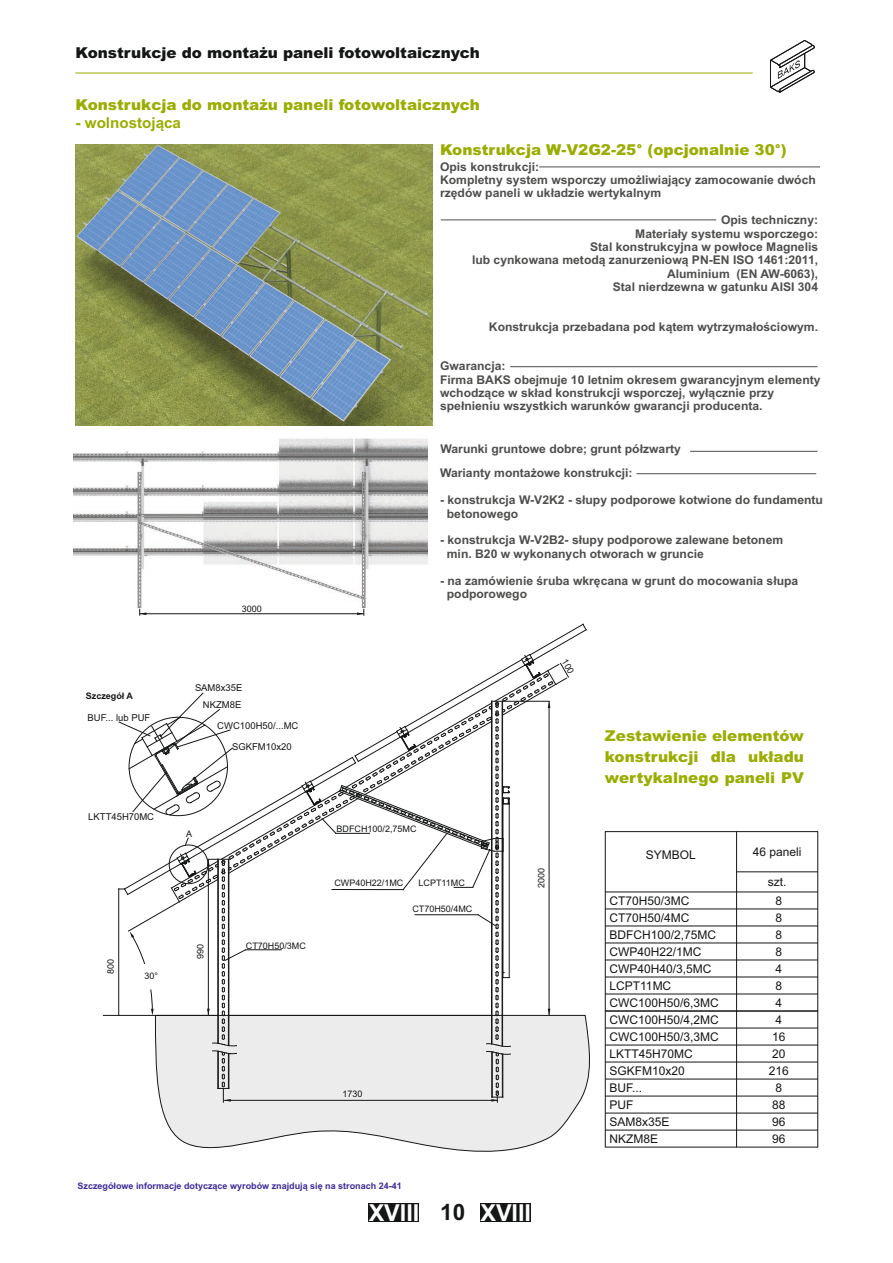
<style>
.page{position:relative;width:893px;height:1263px;background:#fff}
.page>*{position:absolute;margin:0;border:0;box-sizing:border-box;transform-origin:0 0}
.t1{font:700 23.4px "Arial";color:#fff}
.t2{font:700 22.5px "Arial";color:#151616}
.t3{font:900 15px/21.1px "Arial";color:#9aad00;text-align:justify}
.t4{font:900 15px "Arial";color:#151616}
.t5{font:700 15px "Arial";color:#9aad00}
.t6{font:700 12px/13.4px "Arial";color:#4e4e4d}
.t7{font:12px "Arial";color:#151616}
.t8{font:9.45px "Arial";color:#151616}
.t9{font:9px "Arial";color:#151616}
.t10{font:700 9px "Arial";color:#3c2b99}
.t11{font:700 9px "Arial";color:#151616}
</style>
<div class="page">
<svg style="left:160px;top:1025px;width:430px;height:127px"></svg>
<hr style="left:75px;top:73px;width:678px;height:1px;background:#9aad00">
<svg style="left:770px;top:40px;width:45px;height:53px"></svg>
<hr style="left:539px;top:167px;width:281px;height:1px;background:#4e4e4d">
<hr style="left:441px;top:219px;width:275px;height:1px;background:#4e4e4d">
<hr style="left:510px;top:366px;width:308px;height:1px;background:#4e4e4d">
<hr style="left:690px;top:451px;width:128px;height:1px;background:#4e4e4d">
<hr style="left:636px;top:473px;width:180px;height:1px;background:#4e4e4d">
<img style="left:73px;top:438px;width:354px;height:169px">
<img style="left:75px;top:145px;width:357px;height:281px">
<hr style="left:140px;top:613px;width:224px;height:1px;background:#151616">
<svg style="left:139px;top:609px;width:7px;height:7px"></svg>
<svg style="left:357px;top:609px;width:8px;height:7px"></svg>
<hr style="left:605px;top:831px;width:1px;height:180px;background:#151616">
<hr style="left:736px;top:831px;width:1px;height:180px;background:#151616">
<hr style="left:817px;top:831px;width:1px;height:180px;background:#151616">
<hr style="left:605px;top:994px;width:213px;height:1px;background:#151616">
<hr style="left:605px;top:977px;width:213px;height:1px;background:#151616">
<hr style="left:605px;top:960px;width:213px;height:1px;background:#151616">
<hr style="left:605px;top:943px;width:213px;height:1px;background:#151616">
<hr style="left:605px;top:926px;width:213px;height:1px;background:#151616">
<hr style="left:605px;top:909px;width:213px;height:1px;background:#151616">
<hr style="left:605px;top:892px;width:213px;height:1px;background:#151616">
<hr style="left:737px;top:871px;width:81px;height:1px;background:#151616">
<hr style="left:605px;top:831px;width:213px;height:1px;background:#151616">
<hr style="left:605px;top:1011px;width:1px;height:136px;background:#151616">
<hr style="left:736px;top:1011px;width:1px;height:136px;background:#151616">
<hr style="left:817px;top:1011px;width:1px;height:136px;background:#151616">
<hr style="left:605px;top:1147px;width:213px;height:1px;background:#151616">
<hr style="left:605px;top:1130px;width:213px;height:1px;background:#151616">
<hr style="left:605px;top:1113px;width:213px;height:1px;background:#151616">
<hr style="left:605px;top:1096px;width:213px;height:1px;background:#151616">
<hr style="left:605px;top:1079px;width:213px;height:1px;background:#151616">
<hr style="left:605px;top:1062px;width:213px;height:1px;background:#151616">
<hr style="left:605px;top:1045px;width:213px;height:1px;background:#151616">
<hr style="left:605px;top:1028px;width:213px;height:1px;background:#151616">
<hr style="left:605px;top:1011px;width:213px;height:1px;background:#151616">
<hr style="left:103px;top:1015px;width:115px;height:1px;background:#151616">
<div style="left:480px;top:1203px;width:51px;height:18px;background:#151616"></div>
<div style="left:368px;top:1203px;width:51px;height:18px;background:#151616"></div>
<svg style="left:118px;top:624px;width:469px;height:478px"></svg>
<p class="t4" style="left:76px;top:47px;width:406px">Konstrukcje do montażu paneli fotowoltaicznych</p>
<p class="t3" style="left:76px;top:95px;width:406px">Konstrukcja do montażu paneli fotowoltaicznych</p>
<p class="t5" style="left:76px;top:117px;width:107px">- wolnostojąca</p>
<p class="t3" style="left:440px;top:141px;width:348px">Konstrukcja W-V2G2-25° (opcjonalnie 30°)</p>
<p class="t6" style="left:440px;top:161px;width:377px">Opis konstrukcji:<br>Kompletny system wsporczy umożliwiający zamocowanie dwóch rzędów paneli w układzie wertykalnym</p>
<p class="t6" style="left:472px;top:214px;width:348px;text-align:right">Opis techniczny:<br>Materiały systemu wsporczego:<br>Stal konstrukcyjna w powłoce Magnelis<br>lub cynkowana metodą zanurzeniową PN-EN ISO 1461:2011, Aluminium (EN AW-6063),<br>Stal nierdzewna w gatunku AISI 304</p>
<p class="t6" style="left:489px;top:322px;width:331px">Konstrukcja przebadana pod kątem wytrzymałościowym.</p>
<p class="t6" style="left:440px;top:360px;width:382px">Gwarancja:<br>Firma BAKS obejmuje 10 letnim okresem gwarancyjnym elementy wchodzące w skład konstrukcji wsporczej, wyłącznie przy spełnieniu wszystkich warunków gwarancji producenta.</p>
<p class="t6" style="left:441px;top:443px;width:242px">Warunki gruntowe dobre; grunt półzwarty</p>
<p class="t11" style="left:86px;top:692px;width:49px">Szczegół A</p>
<p class="t8" style="left:88px;top:714px;width:64px">BUF... lub PUF</p>
<p class="t8" style="left:88px;top:813px;width:67px">LKTT45H70MC</p>
<p class="t9" style="left:242px;top:606px;width:22px">3000</p>
<p class="t8" style="left:195px;top:684px;width:49px">SAM8x35E</p>
<p class="t8" style="left:203px;top:701px;width:40px">NKZM8E</p>
<p class="t8" style="left:217px;top:722px;width:83px">CWC100H50/...MC</p>
<p class="t9" style="left:186px;top:830px;width:8px">A</p>
<p class="t8" style="left:232px;top:743px;width:61px">SGKFM10x20</p>
<p class="t9" style="left:107px;top:974px;width:17px;rotate:-90deg">800</p>
<p class="t9" style="left:145px;top:972px;width:15px">30°</p>
<p class="t9" style="left:197px;top:959px;width:17px;rotate:-90deg">990</p>
<p class="t9" style="left:246px;top:942px;width:62px">CT70H50/3MC</p>
<p class="t6" style="left:440px;top:467px;width:194px">Warianty montażowe konstrukcji:</p>
<p class="t6" style="left:447px;top:494px;width:378px;text-indent:-7px">- konstrukcja W-V2K2 - słupy podporowe kotwione do fundamentu betonowego</p>
<p class="t6" style="left:447px;top:534px;width:338px;text-indent:-7px">- konstrukcja W-V2B2- słupy podporowe zalewane betonem min. B20 w wykonanych otworach w gruncie</p>
<p class="t6" style="left:447px;top:575px;width:353px;text-indent:-7px">- na zamówienie śruba wkręcana w grunt do mocowania słupa podporowego</p>
<p class="t9" style="left:337px;top:825px;width:82px">BDFCH100/2,75MC</p>
<p class="t9" style="left:334px;top:879px;width:71px">CWP40H22/1MC</p>
<p class="t9" style="left:419px;top:879px;width:48px">LCPT11MC</p>
<p class="t9" style="left:412px;top:905px;width:62px">CT70H50/4MC</p>
<p class="t9" style="left:342px;top:1090px;width:22px">1730</p>
<p class="t9" style="left:538px;top:888px;width:22px;rotate:-90deg">2000</p>
<p class="t3" style="left:605px;top:726px;width:200px">Zestawienie elementów konstrukcji dla układu wertykalnego paneli PV</p>
<p class="t7" style="left:646px;top:850px;width:52px">SYMBOL</p>
<p class="t7" style="left:753px;top:847px;width:50px">46 paneli</p>
<p class="t7" style="left:768px;top:877px;width:20px">szt.</p>
<p class="t7" style="left:609px;top:896px;width:82px">CT70H50/3MC</p>
<p class="t7" style="left:775px;top:896px;width:8px">8</p>
<p class="t7" style="left:609px;top:913px;width:82px">CT70H50/4MC</p>
<p class="t7" style="left:775px;top:913px;width:8px">8</p>
<p class="t7" style="left:609px;top:930px;width:108px">BDFCH100/2,75MC</p>
<p class="t7" style="left:775px;top:930px;width:8px">8</p>
<p class="t7" style="left:609px;top:947px;width:94px">CWP40H22/1MC</p>
<p class="t7" style="left:775px;top:947px;width:8px">8</p>
<p class="t7" style="left:609px;top:964px;width:104px">CWP40H40/3,5MC</p>
<p class="t7" style="left:775px;top:964px;width:8px">4</p>
<p class="t7" style="left:609px;top:981px;width:63px">LCPT11MC</p>
<p class="t7" style="left:775px;top:981px;width:8px">8</p>
<p class="t7" style="left:609px;top:998px;width:111px">CWC100H50/6,3MC</p>
<p class="t7" style="left:775px;top:998px;width:8px">4</p>
<p class="t7" style="left:609px;top:1015px;width:111px">CWC100H50/4,2MC</p>
<p class="t7" style="left:775px;top:1015px;width:8px">4</p>
<p class="t7" style="left:609px;top:1032px;width:111px">CWC100H50/3,3MC</p>
<p class="t7" style="left:772px;top:1032px;width:15px">16</p>
<p class="t7" style="left:609px;top:1049px;width:85px">LKTT45H70MC</p>
<p class="t7" style="left:772px;top:1049px;width:15px">20</p>
<p class="t7" style="left:609px;top:1066px;width:77px">SGKFM10x20</p>
<p class="t7" style="left:769px;top:1066px;width:22px">216</p>
<p class="t7" style="left:609px;top:1083px;width:34px">BUF...</p>
<p class="t7" style="left:775px;top:1083px;width:8px">8</p>
<p class="t7" style="left:609px;top:1100px;width:25px">PUF</p>
<p class="t7" style="left:772px;top:1100px;width:15px">88</p>
<p class="t7" style="left:609px;top:1117px;width:62px">SAM8x35E</p>
<p class="t7" style="left:772px;top:1117px;width:15px">96</p>
<p class="t7" style="left:609px;top:1134px;width:50px">NKZM8E</p>
<p class="t7" style="left:772px;top:1134px;width:15px">96</p>
<p class="t10" style="left:78px;top:1182px;width:326px">Szczegółowe informacje dotyczące wyrobów znajdują się na stronach 24-41</p>
<p class="t1" style="left:369px;top:1203px;width:52px">XVIII</p>
<p class="t1" style="left:480px;top:1203px;width:52px">XVIII</p>
<p class="t2" style="left:440px;top:1204px;width:27px">10</p>
</div>
